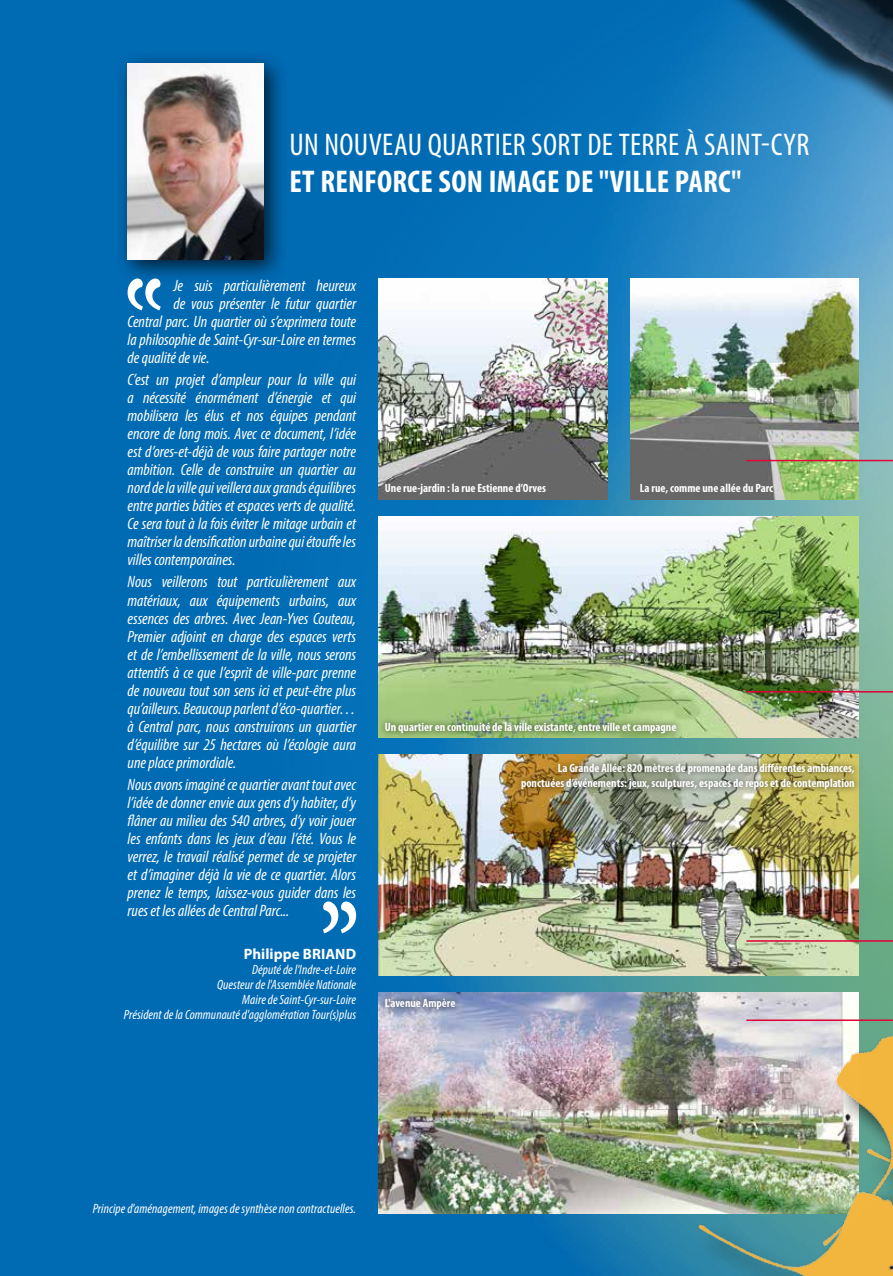
<style>
.page{position:relative;width:893px;height:1276px;background:#006ab3}
.page>*{position:absolute;margin:0;border:0;box-sizing:border-box;transform-origin:0 0}
.t1{font:condensed 31.5px "Myriad Pro";letter-spacing:.01em;color:#fff}
.t2{font:700 condensed 31.5px "Myriad Pro";letter-spacing:.01em;color:#fff}
.t3{font:italic condensed 16.5px/18px "Myriad Pro";color:#fff;text-align:justify}
.t4{font:700 15px "Myriad Pro";letter-spacing:.005em;color:#fff}
.t5{font:italic condensed 13.5px/15px "Myriad Pro";letter-spacing:.005em;color:#fff;text-align:right}
.t6{font:700 condensed 12px/14.4px "Myriad Pro";color:#fff;text-align:right}
</style>
<div class="page">
<svg style="left:420px;top:500px;width:261px;height:776px"></svg>
<svg style="left:575px;top:248px;width:318px;height:744px;background:#55a0b0"></svg>
<div style="left:394px;top:0;width:499px;height:248px;background:#000;opacity:.75"></div>
<img style="left:714px;top:0;width:179px;height:103px">
<img style="left:379px;top:278px;width:229px;height:222px">
<img style="left:379px;top:516px;width:480px;height:221px">
<img style="left:630px;top:278px;width:229px;height:222px">
<img style="left:379px;top:754px;width:480px;height:221px">
<img style="left:379px;top:992px;width:366px;height:221px">
<div style="left:115px;top:51px;width:173px;height:233px;background:#000;opacity:.75"></div>
<img style="left:128px;top:64px;width:136px;height:195px">
<svg style="left:859px;top:13px;width:34px;height:32px"></svg>
<div style="left:378px;top:716px;width:305px;height:24px;background:#000;opacity:.75"></div>
<div style="left:378px;top:992px;width:84px;height:24px;background:#000;opacity:.75"></div>
<div style="left:514px;top:757px;width:348px;height:39px;background:#000;opacity:.75"></div>
<svg style="left:128px;top:278px;width:33px;height:32px"></svg>
<svg style="left:323px;top:901px;width:33px;height:32px"></svg>
<svg style="left:745px;top:459px;width:148px;height:54px;background:#8cad8c"></svg>
<img style="left:745px;top:569px;width:148px;height:124px">
<img style="left:745px;top:939px;width:148px;height:228px">
<img style="left:765px;top:997px;width:128px;height:170px">
<img style="left:681px;top:1167px;width:212px;height:109px">
<h1 class="t1" style="left:289px;top:125px;width:516px">UN NOUVEAU QUARTIER SORT DE TERRE À SAINT-CYR</h1>
<h1 class="t2" style="left:289px;top:162px;width:453px">et renforce son image de "ville parc"</h1>
<p class="t3" style="left:173px;top:276px;width:184px">Je suis particulièrement heureux</p>
<p class="t3" style="left:173px;top:294px;width:184px">de vous présenter le futur quartier</p>
<p class="t3" style="left:128px;top:312px;width:230px">Central parc. Un quartier où s’exprimera toute</p>
<p class="t3" style="left:128px;top:330px;width:230px">la philosophie de Saint-Cyr-sur-Loire en termes</p>
<p class="t3" style="left:128px;top:348px;width:83px">de qualité de vie.</p>
<p class="t3" style="left:128px;top:370px;width:230px">C’est un projet d’ampleur pour la ville qui a nécessité énormément d’énergie et qui mobilisera les élus et nos équipes pendant encore de long mois. Avec ce document, l’idée est d’ores-et-déjà de vous faire partager notre ambition. Celle de construire un quartier au nord de la ville qui veillera aux grands équilibres entre parties bâties et espaces verts de qualité.<br>Ce sera tout à la fois éviter le mitage urbain et maîtriser la densification urbaine qui étouffe les villes contemporaines.</p>
<p class="t3" style="left:128px;top:573px;width:230px">Nous veillerons tout particulièrement aux matériaux, aux équipements urbains, aux essences des arbres. Avec Jean-Yves Couteau, Premier adjoint en charge des espaces verts et de l’embellissement de la ville, nous serons attentifs à ce que l’esprit de ville-parc prenne de nouveau tout son sens ici et peut-être plus qu’ailleurs. Beaucoup parlent d’éco-quartier… à Central parc, nous construirons un quartier d’équilibre sur 25 hectares où l’écologie aura une place primordiale.</p>
<p class="t3" style="left:128px;top:775px;width:230px">Nous avons imaginé ce quartier avant tout avec l’idée de donner envie aux gens d’y habiter, d’y flâner au milieu des 540 arbres, d’y voir jouer les enfants dans les jeux d’eau l’été. Vous le verrez, le travail réalisé permet de se projeter et d’imaginer déjà la vie de ce quartier. Alors prenez le temps, laissez-vous guider dans les rues et les allées de Central Parc...</p>
<p class="t4" style="left:244px;top:944px;width:114px">Philippe BRIAND</p>
<p class="t5" style="left:124px;top:961px;width:234px">Député de l'Indre-et-Loire<br>Questeur de l'Assemblée Nationale<br>Maire de Saint-Cyr-sur-Loire<br>Président de la Communauté d'agglomération Tour(s)plus</p>
<p class="t6" style="left:385px;top:480px;width:163px">Une rue-jardin : la rue Estienne d’Orves</p>
<p class="t6" style="left:640px;top:480px;width:135px">La rue, comme une allée du Parc</p>
<p class="t6" style="left:385px;top:719px;width:293px">Un quartier en continuité de la ville existante, entre ville et campagne</p>
<p class="t6" style="left:521px;top:761px;width:335px">La Grande Allée: 820 mètres de promenade dans différentes ambiances, ponctuées d’événements: jeux, sculptures, espaces de repos et de contemplation</p>
<p class="t6" style="left:385px;top:995px;width:72px">L'avenue Ampère</p>
<p class="t5" style="left:93px;top:1201px;width:265px">Principe d'aménagement, images de synthèse non contractuelles.</p>
</div>
